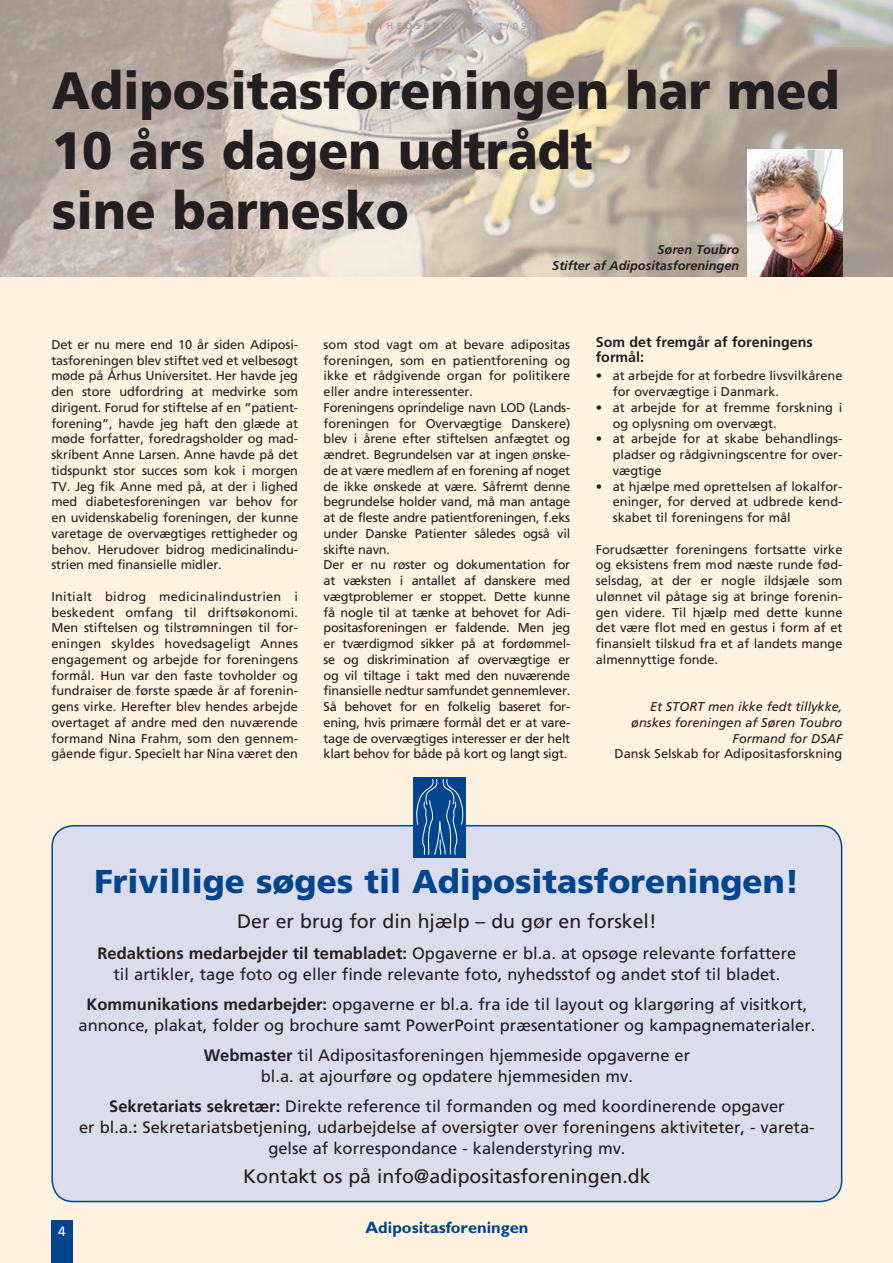
<style>
.page{position:relative;width:893px;height:1263px;background:#fff2e1}
.page>*{position:absolute;margin:0;border:0;box-sizing:border-box;transform-origin:0 0}
.t1{font:900 52.5px/60px "Frutiger";color:#231f20;scale:.94 1}
.t2{font:900 33px "Frutiger";color:#00458d}
.t3{font:19.5px "Frutiger";color:#231f20}
.t4{font:16.5px/21px "Frutiger";color:#231f20;text-align:center}
.t5{font:700 16.5px "Gill Sans";color:#00458d}
.t6{font:700 14.25px/15.8px "Frutiger";color:#231f20}
.t7{font:13.5px "Frutiger";color:#fff}
.t8{font:12.75px/15.8px "Frutiger";letter-spacing:-.02em;color:#231f20;text-align:justify}
.t9{font:12.75px/15.8px "Frutiger";color:#231f20}
.t10{font:italic 12.75px/15.8px "Frutiger";color:#231f20;text-align:right}
.t11{font:italic 700 12.75px/15.8px "Frutiger";color:#231f20;text-align:right}
.t12{font:9px "Frutiger";letter-spacing:.4em;color:#939598}
.s1{font-weight:700}
</style>
<div class="page">
<img style="left:0;top:0;width:893px;height:277px">
<div style="left:51px;top:1221px;width:22px;height:42px;background:#00458d"></div>
<img style="left:748px;top:149px;width:94px;height:128px">
<div style="left:52px;top:826px;width:790px;height:376px;background:#dbdcec;border-radius:21px"></div>
<div style="left:51px;top:825px;width:791px;height:377px;border:2px solid #00458d;border-radius:21px"></div>
<div style="left:414px;top:777px;width:52px;height:80px;background:#00458d"></div>
<svg style="left:416px;top:779px;width:48px;height:76px"></svg>
<p class="t12" style="left:367px;top:22px;width:161px">NYHEDSBREV NR. 1/09</p>
<h1 class="t1" style="left:52px;top:65px;width:839px">Adipositasforeningen har med<br>10 års dagen udtrådt<br>sine barnesko</h1>
<p class="t8" style="left:51px;top:338px;width:248px">Det er nu mere end 10 år siden Adiposi&shy;tasforeningen blev stiftet ved et velbesøgt møde på Århus Universitet. Her havde jeg den store udfordring at medvirke som dirigent. Forud for stiftelse af en ”patient&shy;forening”, havde jeg haft den glæde at møde forfatter, foredragsholder og mad&shy;skribent Anne Larsen. Anne havde på det tidspunkt stor succes som kok i morgen TV. Jeg fik Anne med på, at der i lighed med diabetesforeningen var behov for en uvidenskabelig foreningen, der kunne varetage de overvægtiges rettigheder og behov. Herudover bidrog medicinalindu&shy;strien med finansielle midler.</p>
<p class="t8" style="left:51px;top:590px;width:248px">Initialt bidrog medicinalindustrien i beskedent omfang til driftsøkonomi.<br>Men stiftelsen og tilstrømningen til for&shy;eningen skyldes hovedsageligt Annes engagement og arbejde for foreningens formål. Hun var den faste tovholder og fundraiser de første spæde år af forenin&shy;gens virke. Herefter blev hendes arbejde overtaget af andre med den nuværende formand Nina Frahm, som den gennem&shy;gående figur. Specielt har Nina været den</p>
<p class="t11" style="left:552px;top:243px;width:189px">Søren Toubro<br>Stifter af Adipositasforeningen</p>
<p class="t8" style="left:324px;top:338px;width:248px;text-align:left">som stod vagt om at bevare adipositas foreningen, som en patientforening og ikke et rådgivende organ for politikere eller andre interessenter.<br>Foreningens oprindelige navn LOD (Lands&shy;foreningen for Overvægtige Danskere) blev i årene efter stiftelsen anfægtet og ændret. Begrundelsen var at ingen ønske&shy;de at være medlem af en forening af noget de ikke ønskede at være. Såfremt denne begrundelse holder vand, må man antage at de fleste andre patientforeningen, f.eks under Danske Patienter således også vil skifte navn.<br>Der er nu røster og dokumentation for at væksten i antallet af danskere med vægtproblemer er stoppet. Dette kunne få nogle til at tænke at behovet for Adi&shy;positasforeningen er faldende. Men jeg er tværdigmod sikker på at fordømmel&shy;se og diskrimination af overvægtige er og vil tiltage i takt med den nuværende finansielle nedtur samfundet gennemlever.<br>Så behovet for en folkelig baseret for&shy;ening, hvis primære formål det er at vare&shy;tage de overvægtiges interesser er der helt klart behov for både på kort og langt sigt.</p>
<p class="t6" style="left:596px;top:335px;width:218px">Som det fremgår af foreningens formål:</p>
<p class="t9" style="left:613px;top:369px;width:231px;text-indent:-17px">• at arbejde for at forbedre livsvilkårene for overvægtige i Danmark.</p>
<p class="t9" style="left:613px;top:401px;width:231px;text-indent:-17px">• at arbejde for at fremme forskning i og oplysning om overvægt.</p>
<p class="t8" style="left:613px;top:432px;width:231px;text-indent:-17px">• at arbejde for at skabe behandlings&shy;pladser og rådgivningscentre for over&shy;vægtige</p>
<p class="t8" style="left:613px;top:479px;width:231px;text-indent:-17px">• at hjælpe med oprettelsen af lokalfor&shy;eninger, for derved at udbrede kend&shy;skabet til foreningens for mål</p>
<p class="t8" style="left:596px;top:542px;width:248px">Forudsætter foreningens fortsatte virke og eksistens frem mod næste runde fød&shy;selsdag, at der er nogle ildsjæle som ulønnet vil påtage sig at bringe forenin&shy;gen videre. Til hjælp med dette kunne det være flot med en gestus i form af et finansielt tilskud fra et af landets mange almennyttige fonde.</p>
<p class="t10" style="left:631px;top:700px;width:213px">Et STORT men ikke fedt tillykke, ønskes foreningen af Søren Toubro<br>Formand for DSAF</p>
<p class="t9" style="left:615px;top:747px;width:229px">Dansk Selskab for Adipositasforskning</p>
<h2 class="t2" style="left:94px;top:869px;width:706px">Frivillige søges til Adipositasforeningen!</h2>
<h3 class="t3" style="left:237px;top:913px;width:421px">Der er brug for din hjælp – du gør en forskel!</h3>
<p class="t4" style="left:97px;top:944px;width:700px"><span class="s1">Redaktions medarbejder til temabladet:</span> Opgaverne er bl.a. at opsøge relevante forfattere til artikler, tage foto og eller finde relevante foto, nyhedsstof og andet stof til bladet.</p>
<p class="t4" style="left:78px;top:996px;width:738px"><span class="s1">Kommunikations medarbejder:</span> opgaverne er bl.a. fra ide til layout og klargøring af visitkort, annonce, plakat, folder og brochure samt PowerPoint præsentationer og kampagnematerialer.</p>
<p class="t4" style="left:204px;top:1047px;width:488px"><span class="s1">Webmaster</span> til Adipositasforeningen hjemmeside opgaverne er bl.a. at ajourføre og opdatere hjemmesiden mv.</p>
<p class="t4" style="left:79px;top:1098px;width:737px"><span class="s1">Sekretariats sekretær:</span> Direkte reference til formanden og med koordinerende opgaver<br>er bl.a.<span class="s1">:</span> Sekretariatsbetjening, udarbejdelse af oversigter over foreningens aktiviteter, - vareta&shy;gelse af korrespondance - kalenderstyring mv.</p>
<h3 class="t3" style="left:243px;top:1168px;width:409px">Kontakt os på info@adipositasforeningen.dk</h3>
<p class="t7" style="left:58px;top:1226px;width:9px">4</p>
<p class="t5" style="left:365px;top:1222px;width:165px">Adipositasforeningen</p>
</div>
